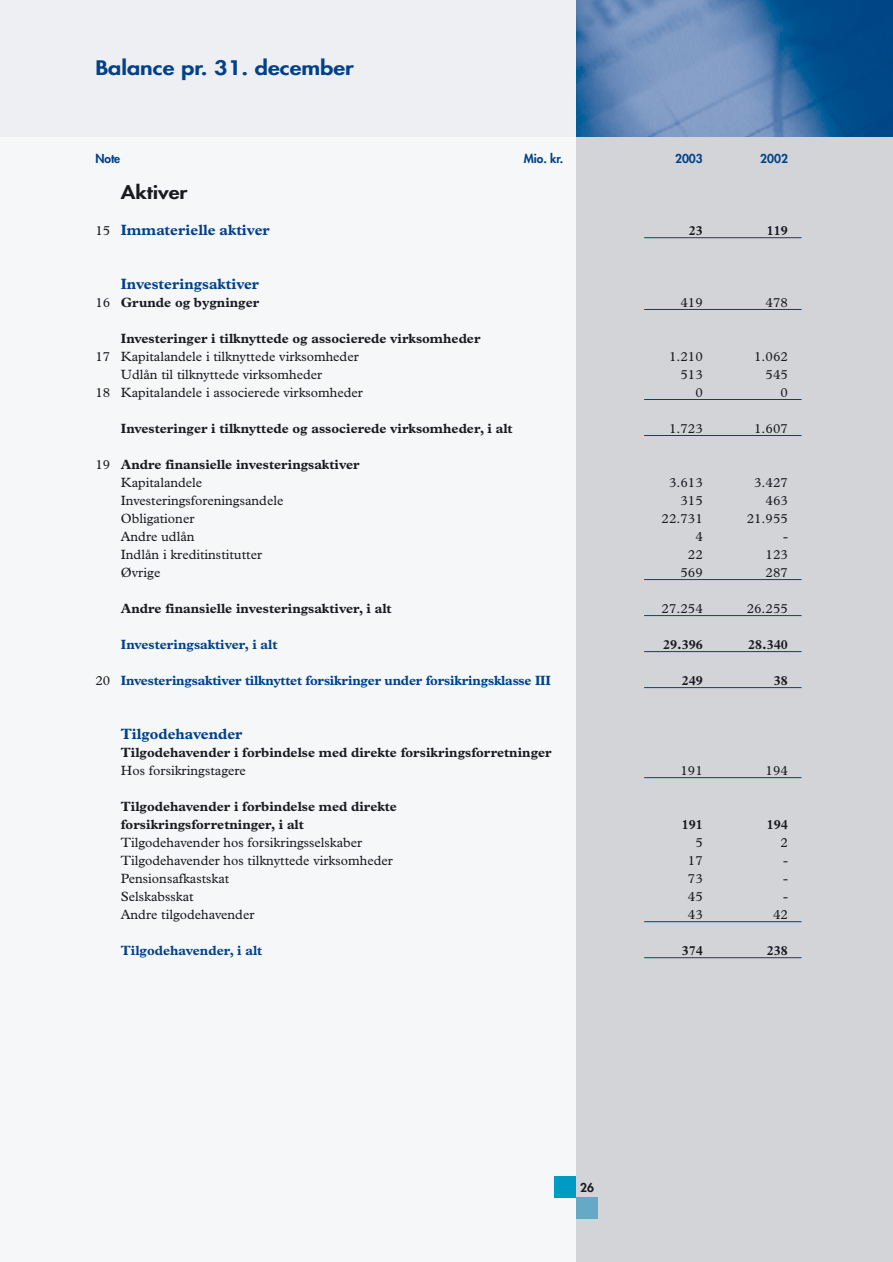
<style>
.page{position:relative;width:893px;height:1262px;background:#fff}
.page>*{position:absolute;margin:0;border:0;box-sizing:border-box;transform-origin:0 0}
.t1{font:800 19.5px "Futura";color:#00418a;scale:1.2 1}
.t2{font:800 18px "Futura";color:#191b20;scale:1.2 1}
.t3{font:700 15px "Plantin";color:#00418a}
.t4{font:13.5px "Plantin";color:#191b20}
.t5{font:700 13.5px/18px "Plantin";color:#191b20}
.t6{font:700 13.5px "Plantin";letter-spacing:-.015em;color:#00418a}
.t7{font:800 12px "Futura";color:#00418a}
.t8{font:800 12px "Futura";color:#191b20}
.s1{font-weight:400;font-size:13.5px;color:#191b20}
.s2{font-weight:400}
.s3{font-weight:400;color:#191b20}
</style>
<div class="page">
<div style="left:0;top:0;width:576px;height:1261px;background:#f6f7f9"></div>
<div style="left:576px;top:136px;width:316px;height:1125px;background:#d2d4d7"></div>
<div style="left:0;top:0;width:577px;height:136px;background:#eeeff2"></div>
<hr style="left:644px;top:237px;width:157px;height:1px;background:#00418a">
<hr style="left:644px;top:309px;width:157px;height:1px;background:#00418a">
<hr style="left:644px;top:399px;width:157px;height:1px;background:#00418a">
<hr style="left:644px;top:435px;width:157px;height:1px;background:#00418a">
<hr style="left:644px;top:579px;width:157px;height:1px;background:#00418a">
<hr style="left:644px;top:615px;width:157px;height:1px;background:#00418a">
<hr style="left:644px;top:651px;width:157px;height:1px;background:#00418a">
<hr style="left:644px;top:687px;width:157px;height:1px;background:#00418a">
<hr style="left:644px;top:777px;width:157px;height:1px;background:#00418a">
<hr style="left:644px;top:921px;width:157px;height:1px;background:#00418a">
<hr style="left:644px;top:957px;width:157px;height:1px;background:#00418a">
<div style="left:555px;top:1176px;width:21px;height:21px;background:#009bc5"></div>
<div style="left:576px;top:1197px;width:21px;height:22px;background:#65a9c7"></div>
<img style="left:576px;top:0;width:316px;height:136px">
<h1 class="t1" style="left:95px;top:58px;width:217px">Balance pr. 31. december</h1>
<p class="t7" style="left:95px;top:152px;width:26px">Note</p>
<p class="t7" style="left:523px;top:152px;width:41px">Mio. kr.</p>
<p class="t7" style="left:675px;top:152px;width:29px">2003</p>
<p class="t7" style="left:760px;top:152px;width:29px">2002</p>
<h2 class="t2" style="left:121px;top:183px;width:57px">Aktiver</h2>
<p class="t3" style="left:95px;top:224px;width:176px"><span class="s1">15</span> Immaterielle aktiver</p>
<p class="t5" style="left:688px;top:222px;width:16px">23</p>
<p class="t5" style="left:766px;top:222px;width:23px">119</p>
<p class="t3" style="left:121px;top:278px;width:140px">Investeringsaktiver</p>
<p class="t5" style="left:95px;top:294px;width:165px"><span class="s2">16</span> Grunde og bygninger</p>
<p class="t4" style="left:680px;top:297px;width:24px">419</p>
<p class="t4" style="left:765px;top:297px;width:24px">478</p>
<p class="t5" style="left:121px;top:330px;width:361px">Investeringer i tilknyttede og associerede virksomheder</p>
<p class="t4" style="left:95px;top:351px;width:265px">17 Kapitalandele i tilknyttede virksomheder</p>
<p class="t4" style="left:669px;top:351px;width:35px">1.210</p>
<p class="t4" style="left:754px;top:351px;width:35px">1.062</p>
<p class="t4" style="left:121px;top:369px;width:203px">Udlån til tilknyttede virksomheder</p>
<p class="t4" style="left:680px;top:369px;width:24px">513</p>
<p class="t4" style="left:765px;top:369px;width:24px">545</p>
<p class="t4" style="left:95px;top:387px;width:269px">18 Kapitalandele i associerede virksomheder</p>
<p class="t4" style="left:695px;top:387px;width:9px">0</p>
<p class="t4" style="left:780px;top:387px;width:9px">0</p>
<p class="t5" style="left:121px;top:420px;width:393px">Investeringer i tilknyttede og associerede virksomheder, i alt</p>
<p class="t4" style="left:669px;top:423px;width:35px">1.723</p>
<p class="t4" style="left:754px;top:423px;width:35px">1.607</p>
<p class="t5" style="left:121px;top:456px;width:240px;text-indent:-26px"><span class="s2">19</span> Andre finansielle investeringsaktiver<br><span class="s2">Kapitalandele</span></p>
<p class="t4" style="left:669px;top:477px;width:35px">3.613</p>
<p class="t4" style="left:754px;top:477px;width:35px">3.427</p>
<p class="t4" style="left:121px;top:495px;width:164px">Investeringsforeningsandele</p>
<p class="t4" style="left:680px;top:495px;width:24px">315</p>
<p class="t4" style="left:765px;top:495px;width:24px">463</p>
<p class="t4" style="left:121px;top:513px;width:75px">Obligationer</p>
<p class="t4" style="left:661px;top:513px;width:43px">22.731</p>
<p class="t4" style="left:746px;top:513px;width:43px">21.955</p>
<p class="t4" style="left:121px;top:531px;width:75px">Andre udlån</p>
<p class="t4" style="left:695px;top:531px;width:9px">4</p>
<p class="t4" style="left:783px;top:531px;width:6px">-</p>
<p class="t4" style="left:121px;top:549px;width:143px">Indlån i kreditinstitutter</p>
<p class="t4" style="left:688px;top:549px;width:16px">22</p>
<p class="t4" style="left:765px;top:549px;width:24px">123</p>
<p class="t4" style="left:121px;top:567px;width:41px">Øvrige</p>
<p class="t4" style="left:680px;top:567px;width:24px">569</p>
<p class="t4" style="left:765px;top:567px;width:24px">287</p>
<p class="t5" style="left:121px;top:600px;width:272px">Andre finansielle investeringsaktiver, i alt</p>
<p class="t4" style="left:661px;top:603px;width:43px">27.254</p>
<p class="t4" style="left:746px;top:603px;width:43px">26.255</p>
<p class="t6" style="left:121px;top:639px;width:158px">Investeringsaktiver, i alt</p>
<p class="t5" style="left:663px;top:636px;width:41px">29.396</p>
<p class="t5" style="left:748px;top:636px;width:41px">28.340</p>
<p class="t6" style="left:95px;top:675px;width:457px"><span class="s3">20</span> Investeringsaktiver tilknyttet forsikringer under forsikringsklasse III</p>
<p class="t5" style="left:681px;top:672px;width:23px">249</p>
<p class="t5" style="left:773px;top:672px;width:16px">38</p>
<p class="t3" style="left:121px;top:728px;width:123px">Tilgodehavender</p>
<p class="t5" style="left:121px;top:744px;width:432px">Tilgodehavender i forbindelse med direkte forsikringsforretninger</p>
<p class="t4" style="left:121px;top:765px;width:126px">Hos forsikringstagere</p>
<p class="t4" style="left:680px;top:765px;width:24px">191</p>
<p class="t4" style="left:765px;top:765px;width:24px">194</p>
<p class="t5" style="left:121px;top:798px;width:278px">Tilgodehavender i forbindelse med direkte forsikringsforretninger, i alt</p>
<p class="t5" style="left:681px;top:816px;width:23px">191</p>
<p class="t5" style="left:766px;top:816px;width:23px">194</p>
<p class="t4" style="left:121px;top:837px;width:243px">Tilgodehavender hos forsikringsselskaber</p>
<p class="t4" style="left:695px;top:837px;width:9px">5</p>
<p class="t4" style="left:780px;top:837px;width:9px">2</p>
<p class="t4" style="left:121px;top:855px;width:273px">Tilgodehavender hos tilknyttede virksomheder</p>
<p class="t4" style="left:688px;top:855px;width:16px">17</p>
<p class="t4" style="left:783px;top:855px;width:6px">-</p>
<p class="t4" style="left:121px;top:873px;width:110px">Pensionsafkastskat</p>
<p class="t4" style="left:688px;top:873px;width:16px">73</p>
<p class="t4" style="left:783px;top:873px;width:6px">-</p>
<p class="t4" style="left:121px;top:891px;width:74px">Selskabsskat</p>
<p class="t4" style="left:688px;top:891px;width:16px">45</p>
<p class="t4" style="left:783px;top:891px;width:6px">-</p>
<p class="t4" style="left:121px;top:909px;width:135px">Andre tilgodehavender</p>
<p class="t4" style="left:688px;top:909px;width:16px">43</p>
<p class="t4" style="left:773px;top:909px;width:16px">42</p>
<p class="t6" style="left:121px;top:945px;width:143px">Tilgodehavender, i alt</p>
<p class="t5" style="left:681px;top:942px;width:23px">374</p>
<p class="t5" style="left:766px;top:942px;width:23px">238</p>
<p class="t8" style="left:580px;top:1181px;width:15px">26</p>
</div>
